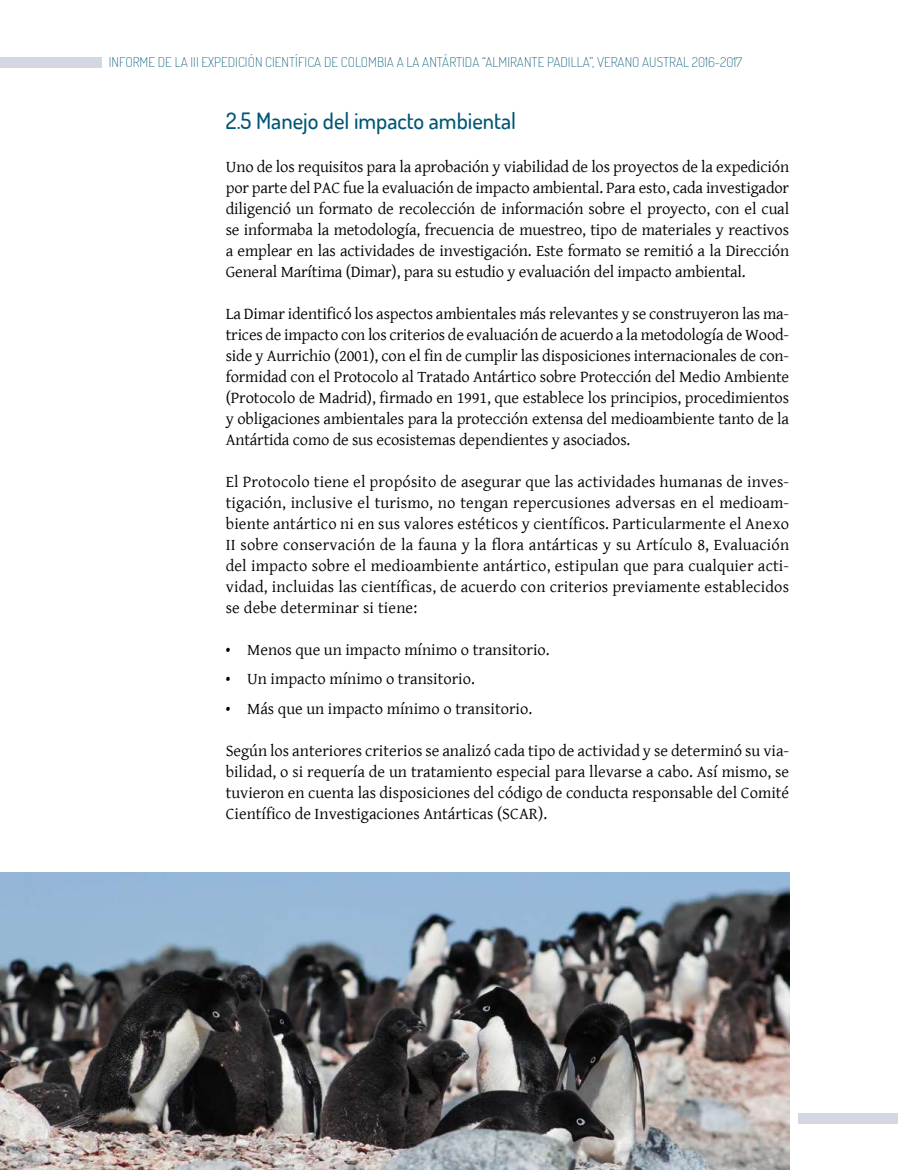
<style>
.page{position:relative;width:898px;height:1170px;background:#fff}
.page>*{position:absolute;margin:0;border:0;box-sizing:border-box;transform-origin:0 0}
.t1{font:500 22.5px "Dosis";color:#005675}
.t2{font:16.5px/21px "Gentium Basic";color:#000;text-align:justify}
.t3{font:200 13.5px "Dosis";color:#005675}
</style>
<div class="page">
<div style="left:0;top:57px;width:101px;height:10px;background:#d4d7e1"></div>
<div style="left:798px;top:1113px;width:99px;height:11px;background:#d4d7e1"></div>
<img style="left:0;top:872px;width:788px;height:297px">
<p class="t3" style="left:109px;top:53px;width:634px">INFORME DE LA III EXPEDICIÓN CIENTÍFICA DE COLOMBIA A LA ANTÁRTIDA “ALMIRANTE PADILLA”, VERANO AUSTRAL 2016-2017</p>
<h1 class="t1" style="left:226px;top:106px;width:292px">2.5 Manejo del impacto ambiental</h1>
<p class="t2" style="left:226px;top:155px;width:564px">Uno de los requisitos para la aprobación y viabilidad de los proyectos de la expedición por parte del PAC fue la evaluación de impacto ambiental. Para esto, cada investigador diligenció un formato de recolección de información sobre el proyecto, con el cual se informaba la metodología, frecuencia de muestreo, tipo de materiales y reactivos a emplear en las actividades de investigación. Este formato se remitió a la Dirección General Marítima (Dimar), para su estudio y evaluación del impacto ambiental.</p>
<p class="t2" style="left:226px;top:302px;width:564px">La Dimar identificó los aspectos ambientales más relevantes y se construyeron las ma&shy;trices de impacto con los criterios de evaluación de acuerdo a la metodología de Wood&shy;side y Aurrichio (2001), con el fin de cumplir las disposiciones internacionales de con&shy;formidad con el Protocolo al Tratado Antártico sobre Protección del Medio Ambiente (Protocolo de Madrid), firmado en 1991, que establece los principios, procedimientos y obligaciones ambientales para la protección extensa del medioambiente tanto de la Antártida como de sus ecosistemas dependientes y asociados.</p>
<p class="t2" style="left:226px;top:470px;width:564px">El Protocolo tiene el propósito de asegurar que las actividades humanas de inves&shy;tigación, inclusive el turismo, no tengan repercusiones adversas en el medioam&shy;biente antártico ni en sus valores estéticos y científicos. Particularmente el Anexo II sobre conservación de la fauna y la flora antárticas y su Artículo 8, Evaluación del impacto sobre el medioambiente antártico, estipulan que para cualquier acti&shy;vidad, incluidas las científicas, de acuerdo con criterios previamente establecidos se debe determinar si tiene:</p>
<p class="t2" style="left:226px;top:638px;width:325px">• Menos que un impacto mínimo o transitorio.</p>
<p class="t2" style="left:226px;top:668px;width:250px">• Un impacto mínimo o transitorio.</p>
<p class="t2" style="left:226px;top:697px;width:308px">• Más que un impacto mínimo o transitorio.</p>
<p class="t2" style="left:226px;top:739px;width:564px">Según los anteriores criterios se analizó cada tipo de actividad y se determinó su via&shy;bilidad, o si requería de un tratamiento especial para llevarse a cabo. Así mismo, se tuvieron en cuenta las disposiciones del código de conducta responsable del Comité Científico de Investigaciones Antárticas (SCAR).</p>
</div>
